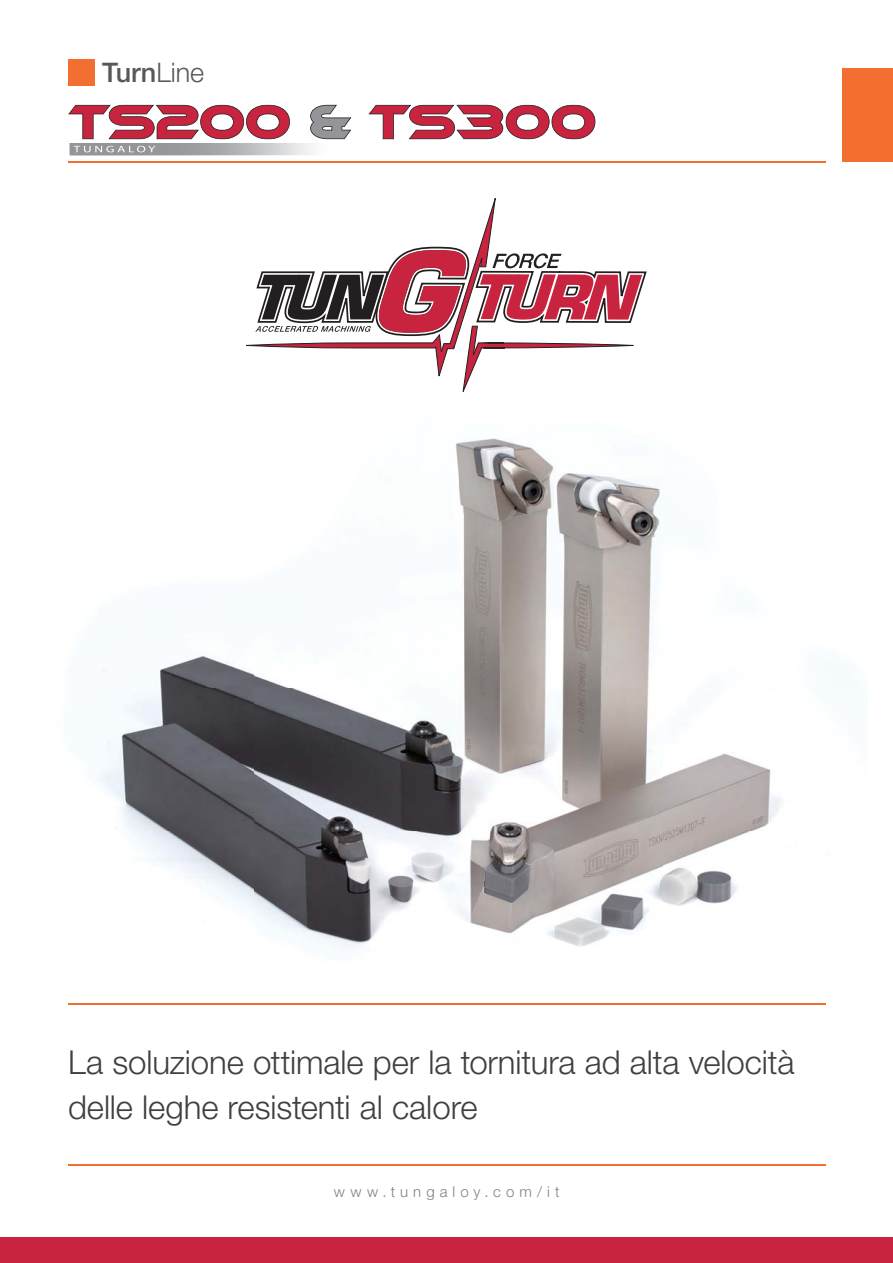
<style>
.page{position:relative;width:893px;height:1263px;background:#fff}
.page>*{position:absolute;margin:0;border:0;box-sizing:border-box;transform-origin:0 0}
.t1{font:300 33px/45px "Helvetica Neue LTW1 G";color:#404041}
.t2{font:500 27px "Helvetica Neue LTW1 G";color:#58595b}
.t3{font:300 15px "Helvetica Neue LTW1 G";letter-spacing:.335em;color:#808285}
.s1{font-weight:300}
</style>
<div class="page">
<div style="left:842px;top:68px;width:50px;height:94px;background:#f36f31"></div>
<div style="left:0;top:1237px;width:892px;height:26px;background:#c9243f"></div>
<img style="left:72px;top:438px;width:709px;height:512px">
<hr style="left:68px;top:162px;width:757px;height:1px;background:#f36f31">
<hr style="left:68px;top:1165px;width:757px;height:1px;background:#f36f31">
<hr style="left:68px;top:1003px;width:757px;height:1px;background:#f36f31">
<div style="left:68px;top:60px;width:27px;height:26px;background:#f36f31"></div>
<svg style="left:246px;top:198px;width:401px;height:194px"></svg>
<img style="left:71px;top:144px;width:251px;height:11px">
<svg style="left:74px;top:146px;width:81px;height:6px"></svg>
<svg style="left:68px;top:105px;width:222px;height:34px"></svg>
<svg style="left:310px;top:105px;width:41px;height:34px"></svg>
<svg style="left:368px;top:105px;width:227px;height:34px"></svg>
<p class="t2" style="left:102px;top:63px;width:104px">Turn<span class="s1">Line</span></p>
<p class="t1" style="left:68px;top:1043px;width:728px">La soluzione ottimale per la tornitura ad alta velocità delle leghe resistenti al calore</p>
<p class="t3" style="left:334px;top:1186px;width:227px">www.tungaloy.com/it</p>
</div>
